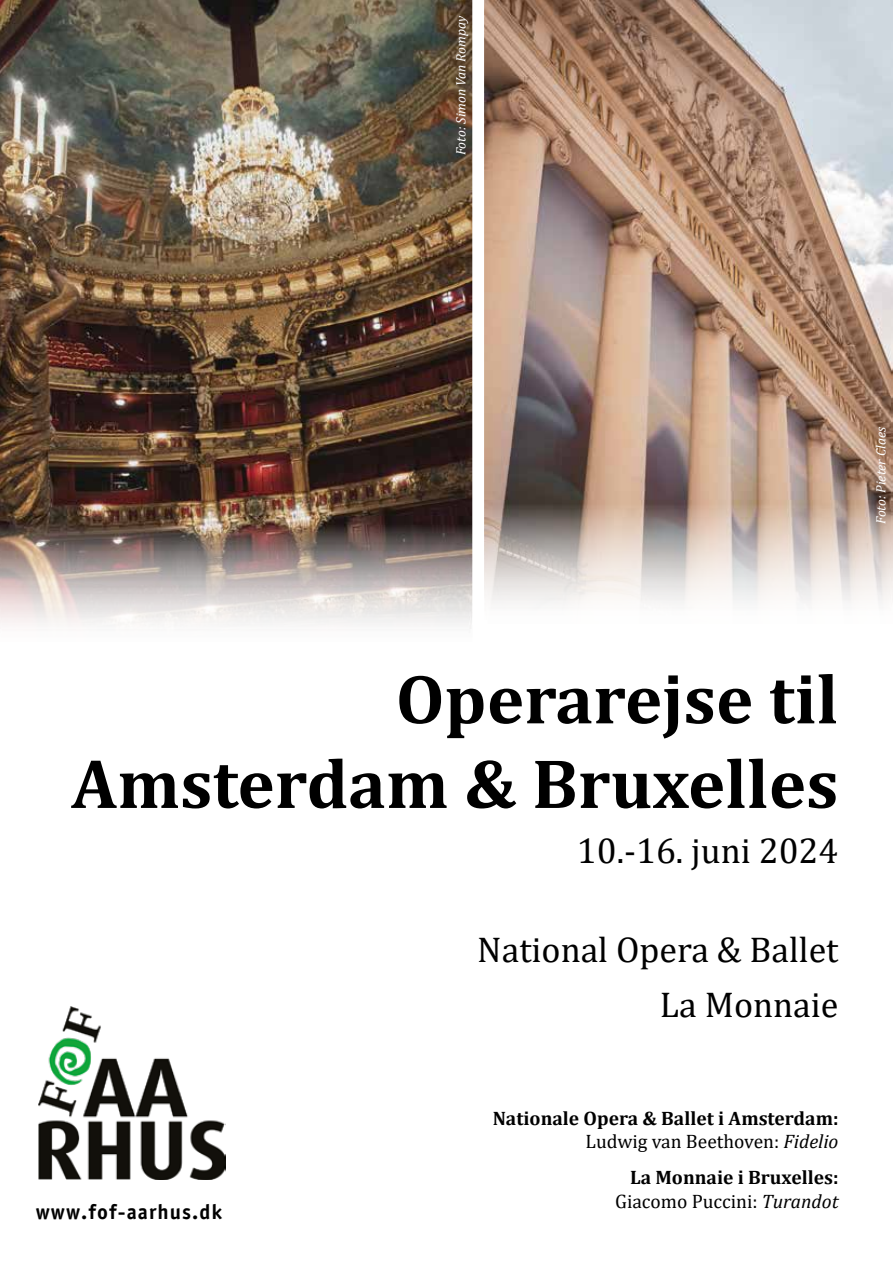
<style>
.page{position:relative;width:893px;height:1263px;background:#fff}
.page>*{position:absolute;margin:0;border:0;box-sizing:border-box;transform-origin:0 0}
.t1{font:700 70.5px/84.6px "Cambria";color:#000;text-align:right}
.t2{font:36px/55.2px "Cambria";color:#000;text-align:right}
.t3{font:700 21px "True Officina Sans";letter-spacing:.05em;color:#000}
.t4{font:700 19.5px/23.4px "Cambria";color:#000;text-align:right}
.t5{font:italic 13.5px "Cambria";color:#fff}
.s1{font-weight:400}
.s2{font-weight:400;font-style:italic}
</style>
<div class="page">
<img style="left:0;top:0;width:472px;height:629px">
<img style="left:38px;top:1006px;width:188px;height:173px">
<img style="left:485px;top:0;width:408px;height:605px">
<p class="t5" style="left:451px;top:155px;width:142px;rotate:-90deg">Foto: Simon Van Rompay</p>
<p class="t5" style="left:871px;top:524px;width:99px;rotate:-90deg">Foto: Pieter Claes</p>
<h1 class="t1" style="left:71px;top:655px;width:768px">Operarejse til<br>Amsterdam &amp; Bruxelles</h1>
<h2 class="t2" style="left:577px;top:823px;width:263px">10.-16. juni 2024</h2>
<p class="t3" style="left:36px;top:1198px;width:188px">www.fof-aarhus.dk</p>
<h2 class="t2" style="left:477px;top:921px;width:363px">National Opera &amp; Ballet<br>La Monnaie</h2>
<p class="t4" style="left:493px;top:1106px;width:347px">Nationale Opera &amp; Ballet i Amsterdam:<br><span class="s1">Ludwig van Beethoven:</span> <span class="s2">Fidelio</span></p>
<p class="t4" style="left:615px;top:1165px;width:225px;line-height:24px">La Monnaie i Bruxelles:<br><span class="s1">Giacomo Puccini:</span> <span class="s2">Turandot</span></p>
</div>
